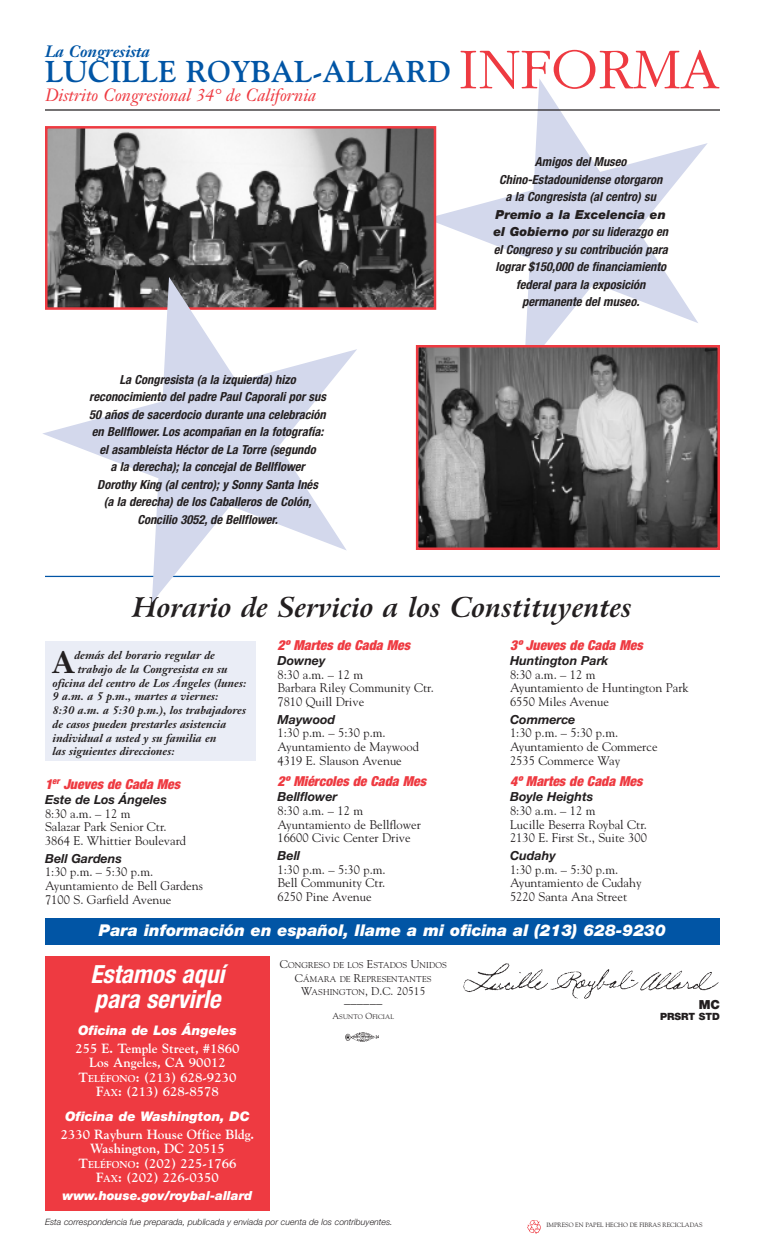
<style>
.page{position:relative;width:765px;height:1260px;background:#fff}
.page>*{position:absolute;margin:0;border:0;box-sizing:border-box;transform-origin:0 0}
.t1{font:700 30.5px "Janson Text";color:#231f20}
.t2{font:700 30px "Goudy";color:#0155a5}
.t3{font:27.5px "Bitstream Arrus Bold Italic BT";color:#231f20}
.t4{font:italic 700 condensed 25px/25px "Helvetica Neue";color:#fff}
.t5{font:italic 17.5px "Janson Text";color:#ee3a41}
.t6{font:italic 900 16.25px "Helvetica Neue";color:#fff}
.t7{font:italic 700 16.25px "Janson Text";color:#0155a5}
.t8{font:italic 900 condensed 13.75px "Helvetica Neue";color:#ee3a41}
.t9{font:700 13.25px/14.5px "Goudy";color:#fff;text-align:center}
.t10{font:italic 900 13.25px "Helvetica Neue";color:#fff}
.t11{font:12.5px/13.8px "Goudy";color:#231f20}
.t12{font:italic 700 condensed 12.5px/17.5px "Helvetica Neue";color:#231f20;text-align:center}
.t13{font:italic 700 12.5px "Helvetica Neue";color:#231f20}
.t14{font:italic 900 12.5px "Helvetica Neue";color:#fff}
.t15{font:900 12.5px "Helvetica Neue";color:#231f20}
.t16{font:italic 700 11.25px "Janson Text";color:#231f20}
.t17{font:11.25px "Goudy";letter-spacing:.01em;color:#231f20}
.t18{font:900 10px "Helvetica Neue";color:#231f20}
.t19{font:italic 300 8.75px "Helvetica Neue";color:#231f20}
.t20{font:8.5px/13.5px "Goudy";letter-spacing:.015em;color:#231f20;text-align:center}
.t21{font:6.5px "Goudy";letter-spacing:.015em;color:#231f20}
.t22{font:6.25px "Goudy";color:#231f20}
.s1{font-family:"Garamond";font-weight:300;font-size:60px;color:#ee3a41}
.s2{font-weight:900;font-stretch:normal}
.s3{font-size:11.25px}
.s4{font-size:8.5px}
.s5{font-size:8.75px}
.s6{font-size:9.88px}
</style>
<div class="page">
<img style="left:463px;top:963px;width:256px;height:36px">
<svg style="left:528px;top:1220px;width:13px;height:13px"></svg>
<div style="left:45px;top:919px;width:675px;height:26px;background:#0155a5"></div>
<img style="left:345px;top:1033px;width:34px;height:8px">
<div style="left:45px;top:956px;width:225px;height:255px;background:#ee3a41"></div>
<img style="left:419px;top:385px;width:298px;height:162px">
<div style="left:416px;top:345px;width:304px;height:205px;border:2px solid #ee3a41"></div>
<img style="left:48px;top:129px;width:350px;height:105px">
<div style="left:45px;top:641px;width:211px;height:119px;background:#eaedf6"></div>
<hr style="left:45px;top:109px;width:675px;height:2px;background:#231f20">
<hr style="left:45px;top:576px;width:675px;height:1px;background:#0155a5">
<svg style="left:398px;top:109px;width:322px;height:276px"></svg>
<svg style="left:45px;top:234px;width:362px;height:344px"></svg>
<h3 class="t7" style="left:45px;top:45px;width:107px">La Congresista</h3>
<h2 class="t2" style="left:45px;top:54px;width:676px">LUCILLE ROYBAL-ALLARD <span class="s1">INFORMA</span></h2>
<h3 class="t5" style="left:45px;top:89px;width:273px">Distrito Congresional 34° de California</h3>
<p class="t12" style="left:89px;top:372px;width:238px">La Congresista (a la izquierda) hizo reconocimiento del padre Paul Caporali por sus 50 años de sacerdocio durante una celebración en Bellflower. Los acompañan en la fotografía: el asambleísta Héctor de La Torre (segundo<br>a la derecha); la concejal de Bellflower<br>Dorothy King (al centro); y Sonny Santa Inés<br>(a la derecha) de los Caballeros de Colón, Concilio 3052, de Bellflower.</p>
<p class="t12" style="left:499px;top:154px;width:165px">Amigos del Museo<br>Chino-Estadounidense otorgaron a la Congresista (al centro) su</p>
<p class="t12" style="left:493px;top:207px;width:176px"><span class="s2">Premio a la Excelencia en el Gobierno</span> por su liderazgo en el Congreso y su contribución para lograr $150,000 de financiamiento federal para la exposición permanente del museo.</p>
<h3 class="t3" style="left:133px;top:597px;width:501px">Horario de Servicio a los Constituyentes</h3>
<h1 class="t1" style="left:53px;top:650px;width:23px">A</h1>
<p class="t16" style="left:74px;top:651px;width:142px">demás del horario regular de</p>
<p class="t16" style="left:78px;top:665px;width:151px">trabajo de la Congresista en su</p>
<p class="t16" style="left:52px;top:678px;width:195px">oficina del centro de Los Ángeles (lunes:</p>
<p class="t16" style="left:52px;top:692px;width:167px">9 a.m. a 5 p.m., martes a viernes:</p>
<p class="t16" style="left:52px;top:706px;width:195px">8:30 a.m. a 5:30 p.m.), los trabajadores</p>
<p class="t16" style="left:52px;top:720px;width:175px">de casos pueden prestarles asistencia</p>
<p class="t16" style="left:52px;top:733px;width:166px">individual a usted y su familia en</p>
<p class="t16" style="left:52px;top:747px;width:124px">las siguientes direcciones:</p>
<p class="t8" style="left:45px;top:779px;width:137px">1<sup>er</sup> Jueves de Cada Mes</p>
<p class="t13" style="left:45px;top:795px;width:123px">Este de Los Ángeles</p>
<p class="t11" style="left:45px;top:806px;width:143px">8:30 a.m. – 12 m<br>Salazar Park Senior Ctr.<br>3864 E. Whittier Boulevard</p>
<p class="t13" style="left:45px;top:854px;width:78px">Bell Gardens</p>
<p class="t11" style="left:45px;top:865px;width:159px">1:30 p.m. – 5:30 p.m.<br>Ayuntamiento de Bell Gardens<br>7100 S. Garfield Avenue</p>
<p class="t8" style="left:278px;top:640px;width:134px">2º Martes de Cada Mes</p>
<p class="t13" style="left:278px;top:656px;width:50px">Downey</p>
<p class="t11" style="left:278px;top:667px;width:158px">8:30 a.m. – 12 m<br>Barbara Riley Community Ctr.<br>7810 Quill Drive</p>
<p class="t13" style="left:278px;top:715px;width:59px">Maywood</p>
<p class="t11" style="left:278px;top:726px;width:143px">1:30 p.m. – 5:30 p.m.<br>Ayuntamiento de Maywood<br>4319 E. Slauson Avenue</p>
<p class="t8" style="left:278px;top:776px;width:150px">2º Miércoles de Cada Mes</p>
<p class="t13" style="left:278px;top:792px;width:61px">Bellflower</p>
<p class="t11" style="left:278px;top:804px;width:145px">8:30 a.m. – 12 m<br>Ayuntamiento de Bellflower<br>16600 Civic Center Drive</p>
<p class="t13" style="left:278px;top:851px;width:24px">Bell</p>
<p class="t11" style="left:278px;top:862px;width:110px;text-align:justify">1:30 p.m. – 5:30 p.m.<br>Bell Community Ctr.<br>6250 Pine Avenue</p>
<p class="t8" style="left:510px;top:640px;width:134px">3º Jueves de Cada Mes</p>
<p class="t13" style="left:510px;top:656px;width:100px">Huntington Park</p>
<p class="t11" style="left:510px;top:667px;width:180px">8:30 a.m. – 12 m<br>Ayuntamiento de Huntington Park<br>6550 Miles Avenue</p>
<p class="t13" style="left:510px;top:715px;width:67px">Commerce</p>
<p class="t11" style="left:510px;top:726px;width:149px">1:30 p.m. – 5:30 p.m.<br>Ayuntamiento de Commerce<br>2535 Commerce Way</p>
<p class="t8" style="left:510px;top:776px;width:134px">4º Martes de Cada Mes</p>
<p class="t13" style="left:510px;top:792px;width:85px">Boyle Heights</p>
<p class="t11" style="left:510px;top:804px;width:139px">8:30 a.m. – 12 m<br>Lucille Beserra Roybal Ctr.<br>2130 E. First St., Suite 300</p>
<p class="t13" style="left:510px;top:851px;width:47px">Cudahy</p>
<p class="t11" style="left:510px;top:862px;width:133px">1:30 p.m. – 5:30 p.m.<br>Ayuntamiento de Cudahy<br>5220 Santa Ana Street</p>
<h3 class="t6" style="left:99px;top:925px;width:569px">Para información en español, llame a mi oficina al (213) 628-9230</h3>
<p class="t20" style="left:280px;top:959px;width:168px"><span class="s3">C</span>ONGRESO DE LOS <span class="s3">E</span>STADOS <span class="s3">U</span>NIDOS<br><span class="s3">C</span>ÁMARA DE <span class="s3">R</span>EPRESENTANTES</p>
<p class="t17" style="left:301px;top:985px;width:126px">W<span class="s4">ASHINGTON</span>, D.C. 20515</p>
<p class="t11" style="left:344px;top:992px;width:40px">______</p>
<p class="t21" style="left:332px;top:1013px;width:63px"><span class="s5">A</span>SUNTO <span class="s5">O</span>FICIAL</p>
<h3 class="t4" style="left:90px;top:964px;width:136px">Estamos aquí para servirle</h3>
<p class="t10" style="left:78px;top:1026px;width:160px">Oficina de Los Ángeles</p>
<p class="t9" style="left:75px;top:1041px;width:166px">255 E. Temple Street, #1860<br>Los Angeles, CA 90012<br>T<span class="s6">ELÉFONO</span>: (213) 628-9230<br>F<span class="s6">AX</span>: (213) 628-8578</p>
<p class="t10" style="left:65px;top:1112px;width:186px">Oficina de Washington, DC</p>
<p class="t9" style="left:61px;top:1127px;width:195px">2330 Rayburn House Office Bldg.<br>Washington, DC 20515<br>T<span class="s6">ELÉFONO</span>: (202) 225-1766<br>F<span class="s6">AX</span>: (202) 226-0350</p>
<p class="t14" style="left:63px;top:1191px;width:191px">www.house.gov/roybal-allard</p>
<p class="t15" style="left:699px;top:1000px;width:23px">MC</p>
<p class="t18" style="left:660px;top:1013px;width:61px">PRSRT STD</p>
<p class="t19" style="left:45px;top:1219px;width:349px">Esta correspondencia fue preparada, publicada y enviada por cuenta de los contribuyentes.</p>
<p class="t22" style="left:547px;top:1221px;width:158px">IMPRESO EN PAPEL HECHO DE FIBRAS RECICLADAS</p>
</div>
